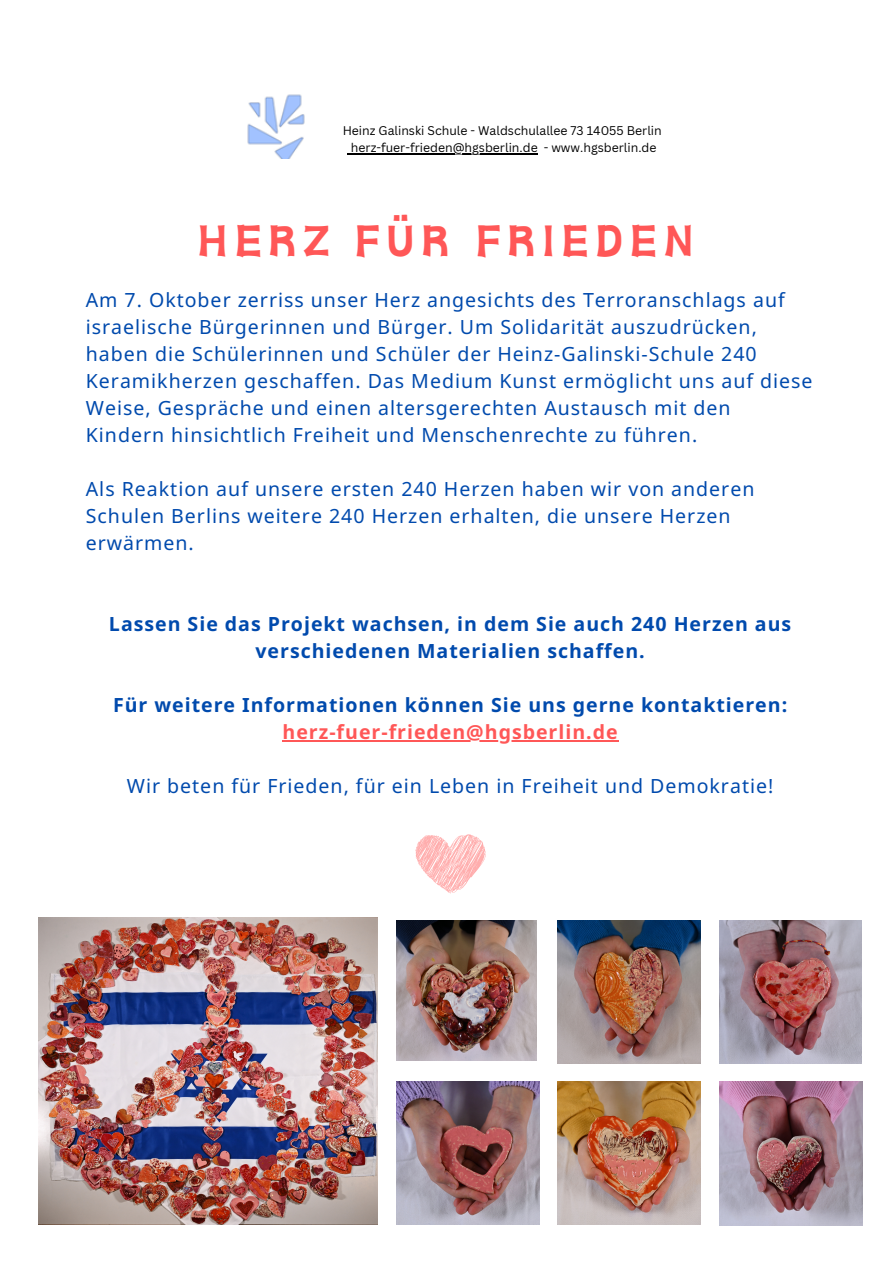
<style>
.page{position:relative;width:893px;height:1263px;background:#fff}
.page>*{position:absolute;margin:0;border:0;box-sizing:border-box;transform-origin:0 0}
.t1{font:47.03px "Canva Joy Hei";letter-spacing:.105em;color:#ff5757}
.t2{font:19.58px/27px "Noto Sans";letter-spacing:.05em;color:#004aad}
.t3{font:700 19.58px/27px "Noto Sans";letter-spacing:.05em;color:#004aad;text-align:center}
.t4{font:700 19.58px "Noto Sans";letter-spacing:.05em;color:#ff5757}
.t5{font:12.23px "Canva Sans";color:#000}
</style>
<div class="page">
<img style="left:247px;top:94px;width:58px;height:64px">
<img style="left:558px;top:921px;width:142px;height:142px">
<img style="left:397px;top:1081px;width:142px;height:143px">
<img style="left:719px;top:1081px;width:143px;height:144px">
<img style="left:558px;top:1081px;width:142px;height:143px">
<img style="left:397px;top:921px;width:139px;height:139px">
<img style="left:719px;top:921px;width:142px;height:142px">
<img style="left:38px;top:917px;width:340px;height:307px">
<hr style="left:282px;top:740px;width:336px;height:2px;background:#ff5757">
<svg style="left:415px;top:834px;width:71px;height:59px"></svg>
<svg style="left:347px;top:153px;width:191px;height:2px"></svg>
<hr style="left:351px;top:153px;width:187px;height:1px;background:#000">
<p class="t5" style="left:343px;top:122px;width:321px">Heinz Galinski Schule - Waldschulallee 73 14055 Berlin</p>
<p class="t5" style="left:351px;top:139px;width:307px">herz-fuer-frieden@hgsberlin.de - www.hgsberlin.de</p>
<p class="t1" style="left:197px;top:218px;width:499px">HERZ FÜR FRIEDEN</p>
<p class="t2" style="left:86px;top:286px;width:728px">Am 7. Oktober zerriss unser Herz angesichts des Terroranschlags auf israelische Bürgerinnen und Bürger. Um Solidarität auszudrücken, haben die Schülerinnen und Schüler der Heinz-Galinski-Schule 240<br>Keramikherzen geschaffen. Das Medium Kunst ermöglicht uns auf diese Weise, Gespräche und einen altersgerechten Austausch mit den Kindern hinsichtlich Freiheit und Menschenrechte zu führen.</p>
<p class="t2" style="left:86px;top:475px;width:670px">Als Reaktion auf unsere ersten 240 Herzen haben wir von anderen<br>Schulen Berlins weitere 240 Herzen erhalten, die unsere Herzen erwärmen.</p>
<p class="t3" style="left:109px;top:610px;width:684px">Lassen Sie das Projekt wachsen, in dem Sie auch 240 Herzen aus verschiedenen Materialien schaffen.</p>
<p class="t3" style="left:113px;top:691px;width:675px">Für weitere Informationen können Sie uns gerne kontaktieren:</p>
<p class="t4" style="left:282px;top:718px;width:336px">herz-fuer-frieden@hgsberlin.de</p>
<p class="t2" style="left:127px;top:772px;width:648px">Wir beten für Frieden, für ein Leben in Freiheit und Demokratie!</p>
</div>
